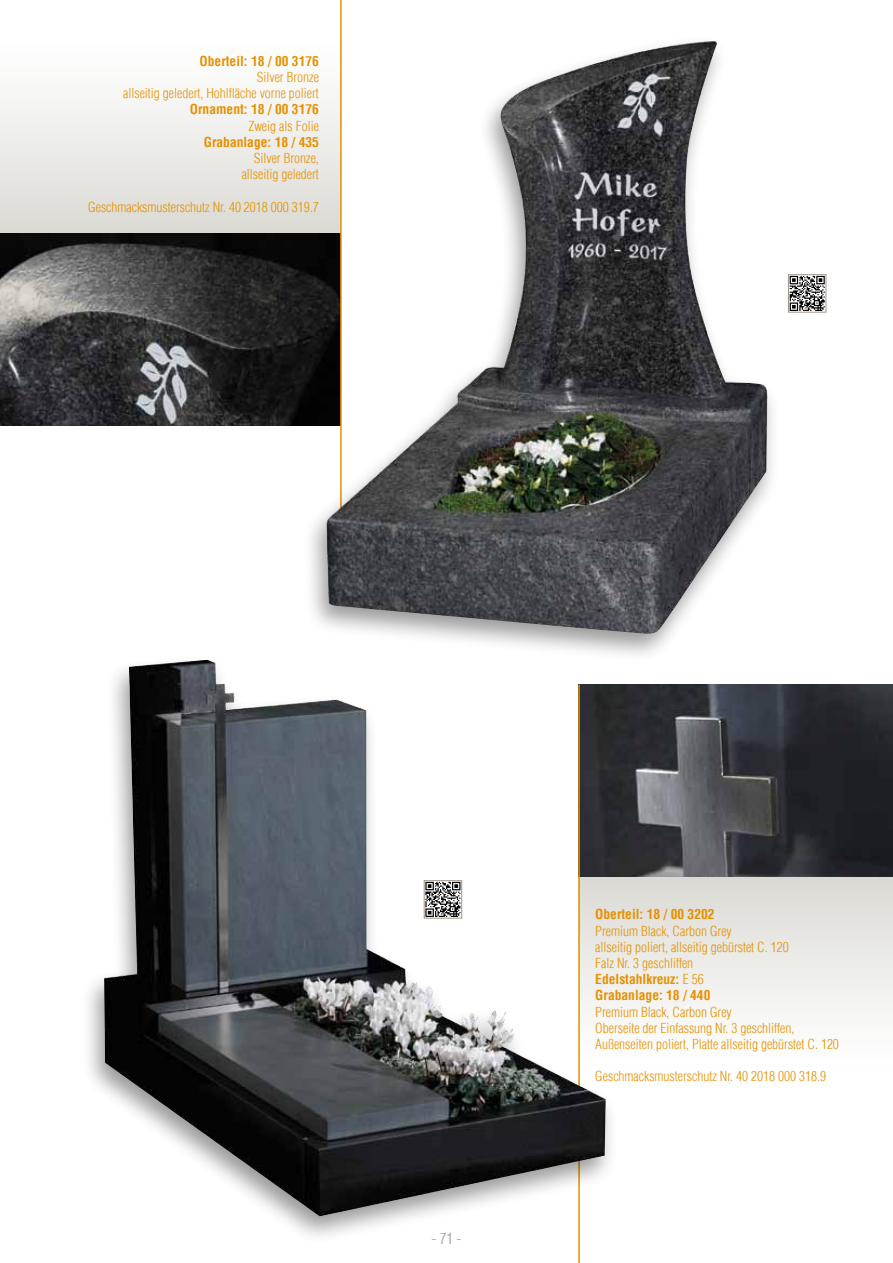
<style>
.page{position:relative;width:893px;height:1263px;background:#fff}
.page>*{position:absolute;margin:0;border:0;box-sizing:border-box;transform-origin:0 0}
.t1{font:300 condensed 15px "Helvetica LT";color:#a19688}
.t2{font:300 condensed 13.5px/16.2px "Helvetica LT";color:#e69000}
.t3{font:700 condensed 13.5px "Helvetica LT";color:#e69000}
.s1{font-weight:700}
</style>
<div class="page">
<div style="left:0;top:43px;width:340px;height:191px;background:linear-gradient(to bottom,#fff,#dbdad4)"></div>
<img style="left:0;top:234px;width:303px;height:191px">
<img style="left:0;top:43px;width:1px;height:191px">
<div style="left:578px;top:876px;width:315px;height:191px;background:linear-gradient(to bottom,#dbdad4,#fff)"></div>
<img style="left:619px;top:685px;width:274px;height:191px">
<hr style="left:578px;top:685px;width:2px;height:578px;background:#e69000">
<svg style="left:790px;top:276px;width:34px;height:35px"></svg>
<div style="left:788px;top:274px;width:38px;height:39px;border:1px solid #a19688"></div>
<hr style="left:340px;top:0;width:2px;height:596px;background:#e69000">
<div style="left:303px;top:35px;width:478px;height:628px;background:#000;opacity:.4"></div>
<img style="left:325px;top:41px;width:443px;height:593px">
<div style="left:80px;top:653px;width:539px;height:592px;background:#000;opacity:.4"></div>
<img style="left:104px;top:660px;width:502px;height:556px">
<svg style="left:426px;top:882px;width:34px;height:34px"></svg>
<div style="left:424px;top:880px;width:38px;height:38px;border:1px solid #a19688"></div>
<p class="t3" style="left:200px;top:52px;width:121px">Oberteil: 18 / 00 3176</p>
<p class="t2" style="left:123px;top:69px;width:197px;text-align:right">Silver Bronze<br>allseitig geledert, Hohlfläche vorne poliert</p>
<p class="t3" style="left:190px;top:101px;width:131px">Ornament: 18 / 00 3176</p>
<p class="t2" style="left:248px;top:117px;width:72px">Zweig als Folie</p>
<p class="t3" style="left:204px;top:133px;width:117px">Grabanlage: 18 / 435</p>
<p class="t2" style="left:242px;top:150px;width:79px;text-align:right">Silver Bronze, allseitig geledert</p>
<p class="t2" style="left:88px;top:198px;width:232px">Geschmacksmusterschutz Nr. 40 2018 000 319.7</p>
<p class="t1" style="left:431px;top:1230px;width:31px">- 71 -</p>
<p class="t3" style="left:595px;top:906px;width:121px">Oberteil: 18 / 00 3202</p>
<p class="t2" style="left:595px;top:922px;width:195px">Premium Black, Carbon Grey<br>allseitig poliert, allseitig gebürstet C. 120<br>Falz Nr. 3 geschliffen<br><span class="s1">Edelstahlkreuz:</span> E 56<br><span class="s1">Grabanlage: 18 / 440</span></p>
<p class="t2" style="left:595px;top:1003px;width:245px">Premium Black, Carbon Grey<br>Oberseite der Einfassung Nr. 3 geschliffen,<br>Außenseiten poliert, Platte allseitig gebürstet C. 120</p>
<p class="t2" style="left:595px;top:1068px;width:232px">Geschmacksmusterschutz Nr. 40 2018 000 318.9</p>
</div>
